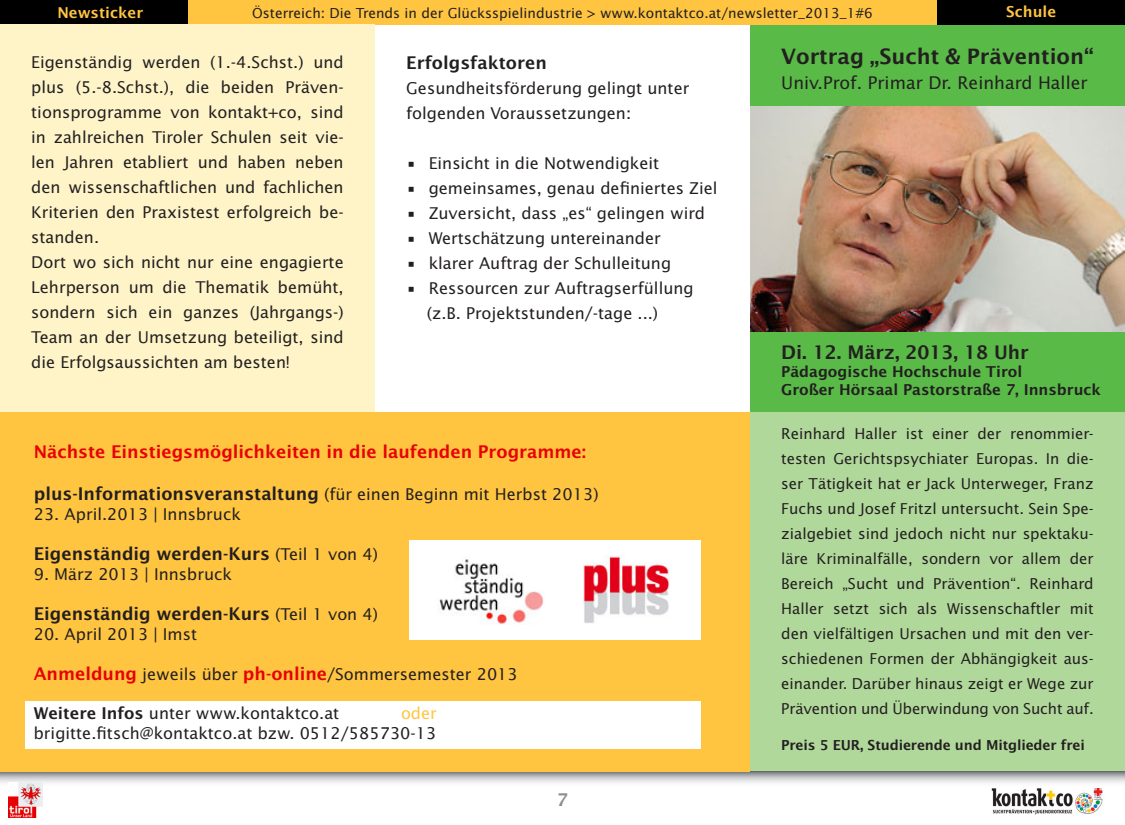
<style>
.page{position:relative;width:1125px;height:825px;background:#fff}
.page>*{position:absolute;margin:0;border:0;box-sizing:border-box;transform-origin:0 0}
.t1{font:600 21.25px "Lucida Sans";color:#231f20}
.t2{font:600 18.75px "Lucida Sans";color:#231f20}
.t3{font:600 17.5px "Lucida Sans";color:#231f20}
.t4{font:600 17.5px "Lucida Sans";color:#e70104}
.t5{font:17.5px "Lucida Sans";color:#231f20}
.t6{font:600 17.5px "Lucida Sans";color:#8a8c8f}
.t7{font:16.25px/25px "Lucida Sans";color:#231f20}
.t8{font:16.25px "Lucida Sans";color:#ffc540}
.t9{font:15px/25px "Lucida Sans";letter-spacing:-.01em;color:#231f20;text-align:justify}
.t10{font:600 15px/18px "Lucida Sans";color:#231f20}
.t11{font:600 15px "Lucida Sans";color:#ffc540}
.t12{font:13.75px "Lucida Sans";color:#231f20}
.t13{font:600 13.75px "Lucida Sans";letter-spacing:-.01em;color:#231f20}
.s1{font-weight:400;font-size:16.25px}
.s2{font-weight:600;font-size:17.5px;color:#e70104}
.s3{font-weight:600}
</style>
<div class="page">
<div style="left:750px;top:24px;width:375px;height:748px;background:#b1d89b"></div>
<div style="left:750px;top:329px;width:375px;height:83px;background:#59ba47"></div>
<div style="left:750px;top:23px;width:375px;height:83px;background:#59ba47"></div>
<img style="left:991px;top:788px;width:112px;height:27px">
<svg style="left:0;top:772px;width:1125px;height:16px"></svg>
<img style="left:9px;top:783px;width:33px;height:35px">
<div style="left:0;top:0;width:1125px;height:25px;background:#ffc540"></div>
<div style="left:938px;top:0;width:187px;height:25px;background:#000"></div>
<div style="left:0;top:0;width:188px;height:25px;background:#000"></div>
<div style="left:0;top:24px;width:375px;height:748px;background:#fef4c8"></div>
<div style="left:0;top:412px;width:750px;height:360px;background:#ffc540"></div>
<img style="left:750px;top:106px;width:375px;height:225px">
<div style="left:26px;top:701px;width:675px;height:48px;background:#fff"></div>
<div style="left:410px;top:540px;width:291px;height:99px;background:#fff"></div>
<img style="left:584px;top:556px;width:86px;height:67px">
<img style="left:439px;top:559px;width:105px;height:66px">
<p class="t11" style="left:57px;top:3px;width:87px">Newsticker</p>
<p class="t12" style="left:252px;top:5px;width:622px">Österreich: Die Trends in der Glücksspielindustrie &gt; www.kontaktco.at/newsletter_2013_1#6</p>
<p class="t11" style="left:1006px;top:3px;width:51px">Schule</p>
<p class="t7" style="left:31px;top:49px;width:314px">Eigenständig werden (1.-4.Schst.) und plus (5.-8.Schst.), die beiden Präven&shy;tionsprogramme von kontakt+co, sind in zahlreichen Tiroler Schulen seit vie&shy;len Jahren etabliert und haben neben den wissenschaftlichen und fachlichen Kriterien den Praxistest erfolgreich be&shy;standen.<br>Dort wo sich nicht nur eine engagierte Lehrperson um die Thematik bemüht, sondern sich ein ganzes (Jahrgangs-)<br>Team an der Umsetzung beteiligt, sind die Erfolgsaussichten am besten!</p>
<p class="t3" style="left:406px;top:52px;width:142px">Erfolgsfaktoren</p>
<h1 class="t1" style="left:781px;top:43px;width:314px">Vortrag „Sucht &amp; Prävention“</h1>
<p class="t5" style="left:781px;top:72px;width:308px">Univ.Prof. Primar Dr. Reinhard Haller</p>
<p class="t7" style="left:406px;top:75px;width:285px">Gesundheitsförderung gelingt unter folgenden Voraussetzungen:</p>
<p class="t7" style="left:406px;top:150px;width:255px">• Einsicht in die Notwendigkeit</p>
<p class="t7" style="left:406px;top:175px;width:313px">• gemeinsames, genau definiertes Ziel</p>
<p class="t7" style="left:406px;top:200px;width:300px">• Zuversicht, dass „es“ gelingen wird</p>
<p class="t7" style="left:406px;top:225px;width:256px">• Wertschätzung untereinander</p>
<p class="t7" style="left:406px;top:250px;width:266px">• klarer Auftrag der Schulleitung</p>
<p class="t7" style="left:427px;top:275px;width:268px;text-indent:-21px">• Ressourcen zur Auftragserfüllung (z.B. Projektstunden/-tage ...)</p>
<p class="t2" style="left:781px;top:341px;width:249px">Di. 12. März, 2013, 18 Uhr</p>
<p class="t10" style="left:781px;top:362px;width:321px">Pädagogische Hochschule Tirol<br>Großer Hörsaal Pastorstraße 7, Innsbruck</p>
<p class="t4" style="left:34px;top:441px;width:554px">Nächste Einstiegsmöglichkeiten in die laufenden Programme:</p>
<p class="t3" style="left:34px;top:483px;width:566px">plus-Informationsveranstaltung <span class="s1">(für einen Beginn mit Herbst 2013)</span></p>
<p class="t7" style="left:34px;top:501px;width:209px">23. April.2013 | Innsbruck</p>
<p class="t3" style="left:34px;top:543px;width:346px">Eigenständig werden-Kurs <span class="s1">(Teil 1 von 4)</span></p>
<p class="t7" style="left:34px;top:561px;width:200px">9. März 2013 | Innsbruck</p>
<p class="t3" style="left:34px;top:603px;width:346px">Eigenständig werden-Kurs <span class="s1">(Teil 1 von 4)</span></p>
<p class="t7" style="left:34px;top:621px;width:165px">20. April 2013 | Imst</p>
<p class="t7" style="left:34px;top:662px;width:486px"><span class="s2">Anmeldung</span> jeweils über <span class="s2">ph-online</span>/Sommersemester 2013</p>
<p class="t7" style="left:34px;top:701px;width:307px"><span class="s3">Weitere Infos</span> unter www.kontaktco.at</p>
<p class="t8" style="left:401px;top:704px;width:37px">oder</p>
<p class="t7" style="left:34px;top:720px;width:404px">brigitte.fitsch@kontaktco.at bzw. 0512/585730-13</p>
<p class="t6" style="left:557px;top:789px;width:13px">7</p>
<p class="t9" style="left:781px;top:420px;width:314px">Reinhard Haller ist einer der renommier&shy;testen Gerichtspsychiater Europas. In die&shy;ser Tätigkeit hat er Jack Unterweger, Franz Fuchs und Josef Fritzl untersucht. Sein Spe&shy;zialgebiet sind jedoch nicht nur spektaku&shy;läre Kriminalfälle, sondern vor allem der Bereich „Sucht und Prävention“. Reinhard Haller setzt sich als Wissenschaftler mit den vielfältigen Ursachen und mit den ver&shy;schiedenen Formen der Abhängigkeit aus&shy;einander. Darüber hinaus zeigt er Wege zur Prävention und Überwindung von Sucht auf.</p>
<p class="t13" style="left:781px;top:737px;width:305px">Preis 5 EUR, Studierende und Mitglieder frei</p>
</div>
